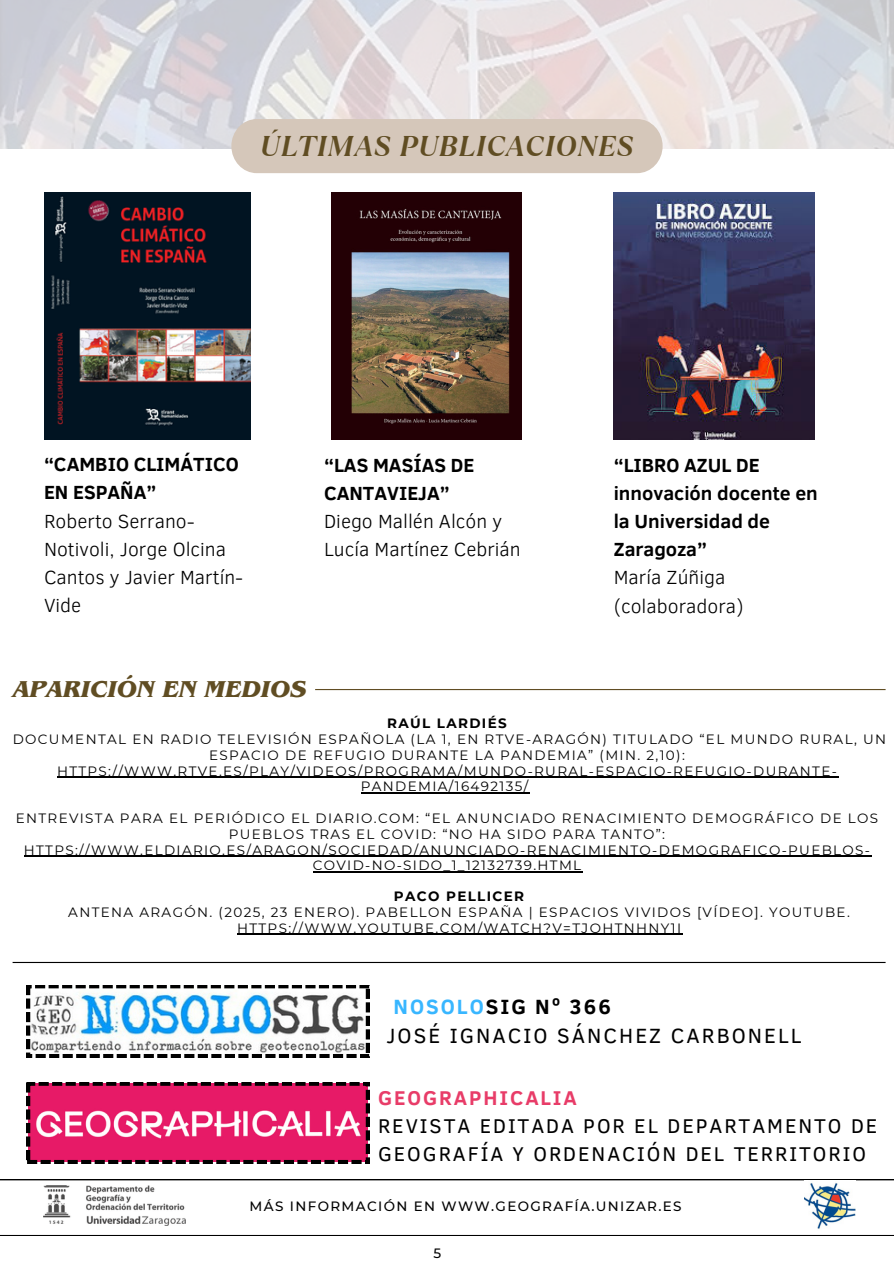
<style>
.page{position:relative;width:894px;height:1264px;background:#fff}
.page>*{position:absolute;margin:0;border:0;box-sizing:border-box;transform-origin:0 0}
.t1{font:italic 700 28.5px "TT Ramillas";letter-spacing:.025em;color:#604d23}
.t2{font:italic 700 23.55px "Benguiat Pro ITC";color:#604d23}
.t3{font:21.15px/29.2px "Clear Sans";letter-spacing:.095em;color:#000}
.t4{font:20.4px/28.2px "Clear Sans";letter-spacing:.095em;color:#000}
.t5{font:300 19.5px/28.2px "Clear Sans";color:#000}
.t6{font:700 19.5px/28.2px "Clear Sans";color:#000}
.t7{font:13.5px/15.8px "Montserrat";letter-spacing:.1em;color:#000;text-align:center}
.t8{font:500 13.5px "Montserrat";letter-spacing:.1em;color:#000}
.t9{font:700 13.5px "Montserrat";letter-spacing:.1em;color:#000}
.s1{font-weight:700}
.s2{font-weight:300}
.s3{font-weight:700;color:#38b6ff}
.s4{font-weight:700;color:#e83c68}
</style>
<div class="page">
<img style="left:0;top:0;width:893px;height:148px">
<div style="left:231px;top:119px;width:431px;height:54px;background:#d5c7ba;border-radius:26px"></div>
<svg style="left:27px;top:985px;width:342px;height:72px"></svg>
<svg style="left:27px;top:1082px;width:342px;height:81px;background:#d83672"></svg>
<svg style="left:0;top:1179px;width:893px;height:56px"></svg>
<img style="left:804px;top:1180px;width:51px;height:51px">
<img style="left:44px;top:1185px;width:142px;height:40px">
<hr style="left:57px;top:776px;width:781px;height:2px;background:#000">
<hr style="left:361px;top:792px;width:168px;height:1px;background:#000">
<hr style="left:24px;top:855px;width:847px;height:1px;background:#000">
<hr style="left:312px;top:871px;width:270px;height:1px;background:#000">
<hr style="left:13px;top:961px;width:872px;height:2px;background:#000">
<hr style="left:237px;top:933px;width:445px;height:1px;background:#000">
<img style="left:44px;top:193px;width:206px;height:246px">
<img style="left:331px;top:193px;width:190px;height:246px">
<img style="left:613px;top:193px;width:201px;height:246px">
<hr style="left:315px;top:689px;width:570px;height:1px;background:#604d23">
<p class="t1" style="left:260px;top:126px;width:375px">ÚLTIMAS PUBLICACIONES</p>
<h3 class="t6" style="left:44px;top:449px;width:196px">“CAMBIO CLIMÁTICO<br>EN ESPAÑA”</h3>
<h3 class="t5" style="left:44px;top:505px;width:201px">Roberto Serrano-<br>Notivoli, Jorge Olcina<br>Cantos y Javier Martín-<br>Vide</h3>
<p class="t5" style="left:324px;top:450px;width:198px"><span class="s1">“LAS MASÍAS DE<br>CANTAVIEJA”<br></span>Diego Mallén Alcón y<br>Lucía Martínez Cebrián</p>
<p class="t6" style="left:613px;top:450px;width:205px">“LIBRO AZUL DE innovación docente en la Universidad de<br>Zaragoza”<br><span class="s2">María Zúñiga (colaboradora)</span></p>
<h4 class="t2" style="left:13px;top:680px;width:295px">APARICIÓN EN MEDIOS</h4>
<h4 class="t9" style="left:387px;top:715px;width:121px">RAÚL LARDIÉS</h4>
<h2 class="t7" style="left:13px;top:731px;width:874px">DOCUMENTAL EN RADIO TELEVISIÓN ESPAÑOLA (LA 1, EN RTVE-ARAGÓN) TITULADO “EL MUNDO RURAL, UN</h2>
<h2 class="t7" style="left:209px;top:747px;width:477px">ESPACIO DE REFUGIO DURANTE LA PANDEMIA” (MIN. 2,10):</h2>
<h2 class="t7" style="left:57px;top:763px;width:781px">HTTPS://WWW.RTVE.ES/PLAY/VIDEOS/PROGRAMA/MUNDO-RURAL-ESPACIO-REFUGIO-DURANTE-</h2>
<h2 class="t7" style="left:361px;top:778px;width:169px">PANDEMIA/16492135/</h2>
<p class="t7" style="left:16px;top:810px;width:863px">ENTREVISTA PARA EL PERIÓDICO EL DIARIO.COM: “EL ANUNCIADO RENACIMIENTO DEMOGRÁFICO DE LOS PUEBLOS TRAS EL COVID: “NO HA SIDO PARA TANTO”:<br>HTTPS://WWW.ELDIARIO.ES/ARAGON/SOCIEDAD/ANUNCIADO-RENACIMIENTO-DEMOGRAFICO-PUEBLOS-COVID-NO-SIDO_1_12132739.HTML</p>
<p class="t9" style="left:394px;top:888px;width:132px">PACO PELLICER</p>
<p class="t7" style="left:68px;top:904px;width:782px">ANTENA ARAGÓN. (2025, 23 ENERO). PABELLON ESPAÑA | ESPACIOS VIVIDOS [VÍDEO]. YOUTUBE.<br>HTTPS://WWW.YOUTUBE.COM/WATCH?V=TJOHTNHNY1I</p>
<h1 class="t3" style="left:386px;top:991px;width:416px;text-indent:7px"><span class="s3">NOSOLO</span><span class="s1">SIG Nº 366<br></span>JOSÉ IGNACIO SÁNCHEZ CARBONELL</h1>
<p class="t4" style="left:378px;top:1082px;width:500px"><span class="s4">GEOGRAPHICALIA<br></span>REVISTA EDITADA POR EL DEPARTAMENTO DE<br>GEOGRAFÍA Y ORDENACIÓN DEL TERRITORIO</p>
<p class="t8" style="left:249px;top:1197px;width:433px">MÁS INFORMACIÓN EN WWW.GEOGRAFÍA.UNIZAR.ES</p>
<p class="t8" style="left:433px;top:1244px;width:9px">5</p>
</div>
